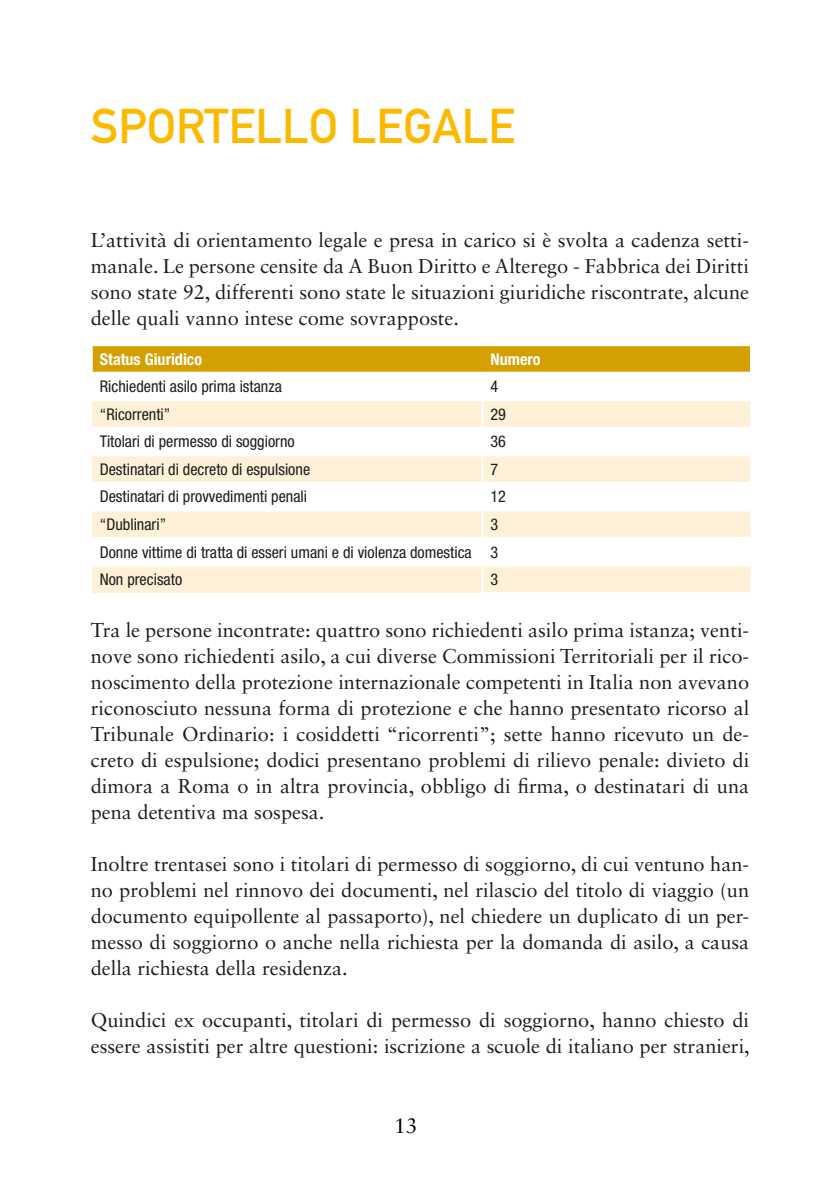
<style>
.page{position:relative;width:840px;height:1191px;background:#fff}
.page>*{position:absolute;margin:0;border:0;box-sizing:border-box;transform-origin:0 0}
.t1{font:48px "DIN Mittelschrift Std";color:#fbba00}
.t2{font:21px "Sabon LT Std";color:#000}
.t3{font:20px/26px "Sabon LT Std";color:#1d1d1b;text-align:justify}
.t4{font:condensed 16.2px/27.6px "Helvetica Neue LT Std";color:#1d1d1b;text-align:justify}
.t5{font:700 condensed 16.2px "Helvetica Neue LT Std";color:#fff}
</style>
<div class="page">
<div style="left:92px;top:345px;width:390px;height:28px;background:#d49f00"></div>
<div style="left:482px;top:345px;width:267px;height:28px;background:#d49f00"></div>
<svg style="left:92px;top:401px;width:657px;height:192px;fill:#fff1d7"></svg>
<hr style="left:481px;top:401px;width:2px;height:26px;background:#fff">
<hr style="left:92px;top:427px;width:390px;height:2px;background:#fff">
<hr style="left:481px;top:429px;width:2px;height:25px;background:#fff">
<hr style="left:92px;top:454px;width:390px;height:2px;background:#fff">
<hr style="left:481px;top:456px;width:2px;height:26px;background:#fff">
<hr style="left:92px;top:482px;width:390px;height:2px;background:#fff">
<hr style="left:481px;top:484px;width:2px;height:25px;background:#fff">
<hr style="left:92px;top:509px;width:390px;height:2px;background:#fff">
<hr style="left:481px;top:511px;width:2px;height:26px;background:#fff">
<hr style="left:92px;top:537px;width:390px;height:2px;background:#fff">
<hr style="left:481px;top:539px;width:2px;height:25px;background:#fff">
<hr style="left:92px;top:564px;width:390px;height:2px;background:#fff">
<hr style="left:481px;top:566px;width:2px;height:26px;background:#fff">
<hr style="left:91px;top:346px;width:2px;height:26px;background:#fff">
<hr style="left:91px;top:344px;width:391px;height:2px;background:#fff">
<hr style="left:91px;top:372px;width:391px;height:2px;background:#fff">
<hr style="left:482px;top:344px;width:267px;height:2px;background:#fff">
<hr style="left:482px;top:372px;width:267px;height:2px;background:#fff">
<hr style="left:482px;top:427px;width:267px;height:2px;background:#fff">
<hr style="left:482px;top:454px;width:267px;height:2px;background:#fff">
<hr style="left:482px;top:482px;width:267px;height:2px;background:#fff">
<hr style="left:482px;top:509px;width:267px;height:2px;background:#fff">
<hr style="left:482px;top:537px;width:267px;height:2px;background:#fff">
<hr style="left:482px;top:564px;width:267px;height:2px;background:#fff">
<hr style="left:481px;top:592px;width:268px;height:2px;background:#fff">
<h1 class="t1" style="left:91px;top:98px;width:425px">SPORTELLO LEGALE</h1>
<p class="t3" style="left:91px;top:227px;width:659px">L’attività di orientamento legale e presa in carico si è svolta a cadenza setti&shy;manale. Le persone censite da A Buon Diritto e Alterego - Fabbrica dei Diritti sono state 92, differenti sono state le situazioni giuridiche riscontrate, alcune delle quali vanno intese come sovrapposte.</p>
<p class="t5" style="left:100px;top:349px;width:104px">Status Giuridico</p>
<p class="t5" style="left:490px;top:349px;width:52px">Numero</p>
<p class="t4" style="left:100px;top:372px;width:183px">Richiedenti asilo prima istanza</p>
<p class="t4" style="left:490px;top:372px;width:9px">4</p>
<p class="t4" style="left:100px;top:400px;width:72px">“Ricorrenti”</p>
<p class="t4" style="left:490px;top:400px;width:17px">29</p>
<p class="t4" style="left:100px;top:428px;width:196px">Titolari di permesso di soggiorno</p>
<p class="t4" style="left:490px;top:428px;width:17px">36</p>
<p class="t4" style="left:100px;top:455px;width:212px">Destinatari di decreto di espulsione</p>
<p class="t4" style="left:490px;top:455px;width:9px">7</p>
<p class="t4" style="left:100px;top:483px;width:209px">Destinatari di provvedimenti penali</p>
<p class="t4" style="left:490px;top:483px;width:17px">12</p>
<p class="t4" style="left:100px;top:510px;width:68px">“Dublinari”</p>
<p class="t4" style="left:100px;top:510px;width:399px;text-indent:390px">3<br>Donne vittime di tratta di esseri umani e di violenza domestica 3<br>Non precisato</p>
<p class="t4" style="left:490px;top:565px;width:9px">3</p>
<p class="t3" style="left:91px;top:617px;width:659px">Tra le persone incontrate: quattro sono richiedenti asilo prima istanza; venti&shy;nove sono richiedenti asilo, a cui diverse Commissioni Territoriali per il rico&shy;noscimento della protezione internazionale competenti in Italia non avevano riconosciuto nessuna forma di protezione e che hanno presentato ricorso al Tribunale Ordinario: i cosiddetti “ricorrenti”; sette hanno ricevuto un de&shy;creto di espulsione; dodici presentano problemi di rilievo penale: divieto di dimora a Roma o in altra provincia, obbligo di firma, o destinatari di una pena detentiva ma sospesa.</p>
<p class="t3" style="left:91px;top:851px;width:659px">Inoltre trentasei sono i titolari di permesso di soggiorno, di cui ventuno han&shy;no problemi nel rinnovo dei documenti, nel rilascio del titolo di viaggio (un documento equipollente al passaporto), nel chiedere un duplicato di un per&shy;messo di soggiorno o anche nella richiesta per la domanda di asilo, a causa della richiesta della residenza.</p>
<p class="t3" style="left:91px;top:1007px;width:660px">Quindici ex occupanti, titolari di permesso di soggiorno, hanno chiesto di essere assistiti per altre questioni: iscrizione a scuole di italiano per stranieri,</p>
<p class="t2" style="left:394px;top:1113px;width:25px">13</p>
</div>
